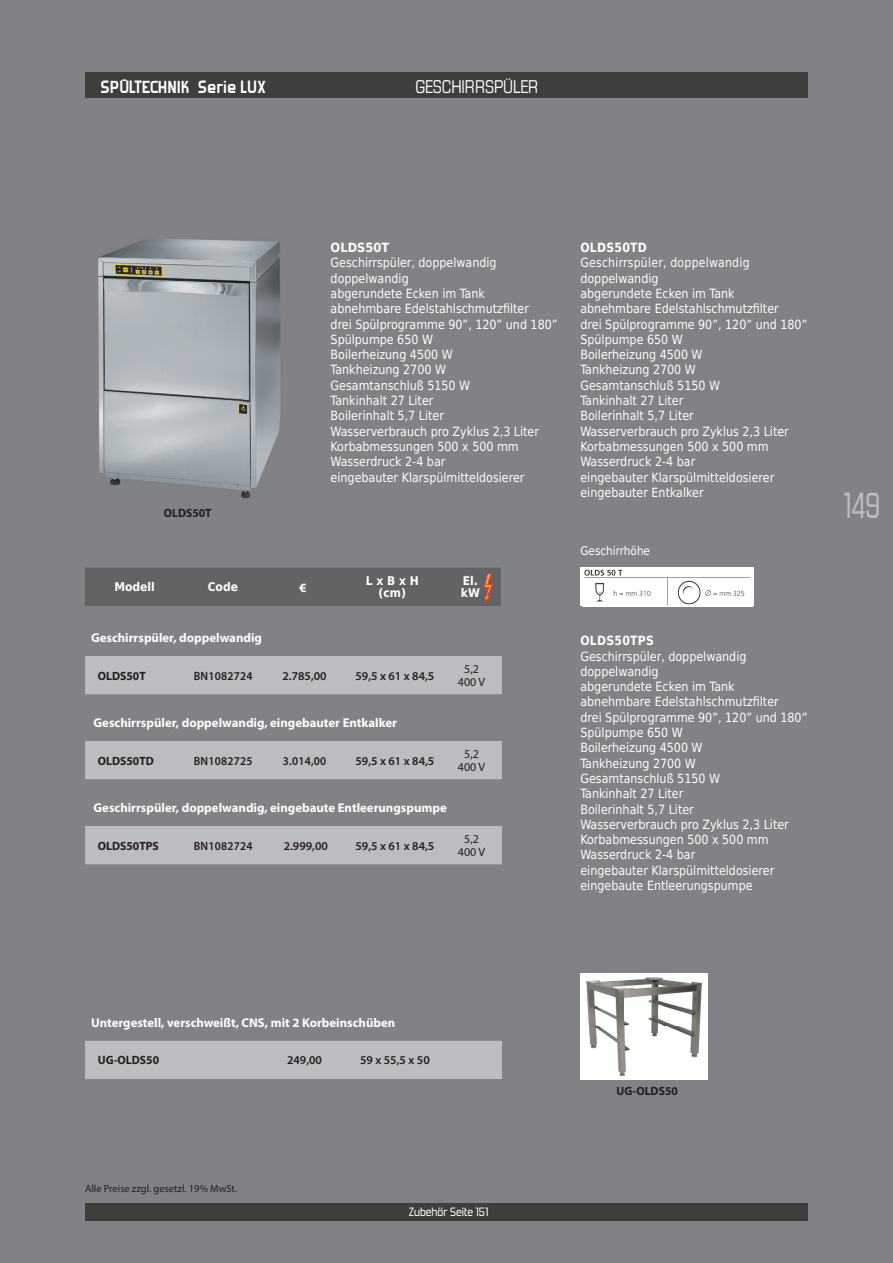
<style>
.page{position:relative;width:893px;height:1263px;background:#808285}
.page>*{position:absolute;margin:0;border:0;box-sizing:border-box;transform-origin:0 0}
.t1{font:36px "Forgotten Futurist Rg";color:#bcbdc0;scale:.8 1}
.t2{font:700 19.95px "Forgotten Futurist";color:#fff}
.t3{font:17.7px "MK Sans Tall X";color:#fff}
.t4{font:12.75px/15.3px "DejaVu LGC Sans Condensed";color:#fff}
.t5{font:12.75px/15.3px "DejaVu LGC Sans Condensed";color:#fff;scale:.95 1}
.t6{font:700 12.75px "Myriad Pro";color:#fff}
.t7{font:700 12.75px "DejaVu LGC Sans Condensed";letter-spacing:.02em;color:#fff;scale:.95 1}
.t8{font:700 12.75px "DejaVu LGC Sans Condensed";color:#fff}
.t9{font:600 12px "Myriad Pro";letter-spacing:.02em;color:#231f20}
.t10{font:700 12px "Myriad Pro";color:#231f20}
.t11{font:600 12px "Myriad Pro";letter-spacing:.02em;color:#231f20;scale:.95 1}
.t12{font:700 12px/12px "DejaVu LGC Sans Condensed";color:#fff;text-align:center}
.t13{font:12px/12.8px "Myriad Pro";color:#231f20;text-align:center}
.t14{font:12px "Forgotten Futurist Rg";color:#fff}
.t15{font:12px "DejaVu LGC Sans Condensed";color:#fff}
.t16{font:10.5px "Myriad Pro";color:#231f20}
</style>
<div class="page">
<div style="left:85px;top:1203px;width:723px;height:17px;background:#3e3e3f"></div>
<div style="left:85px;top:72px;width:723px;height:26px;background:#3e3e3f"></div>
<svg style="left:85px;top:656px;width:417px;height:208px;fill:#bcbdc0"></svg>
<div style="left:85px;top:568px;width:416px;height:38px;background:#636366"></div>
<img style="left:98px;top:239px;width:183px;height:259px">
<div style="left:580px;top:568px;width:173px;height:38px;background:#fff"></div>
<img style="left:584px;top:569px;width:167px;height:37px">
<div style="left:580px;top:973px;width:128px;height:106px;background:#fff"></div>
<img style="left:587px;top:977px;width:114px;height:99px">
<div style="left:85px;top:1041px;width:417px;height:38px;background:#bcbdc0"></div>
<h2 class="t2" style="left:100px;top:78px;width:167px">SPÜLTECHNIK Serie LUX</h2>
<h3 class="t3" style="left:415px;top:75px;width:124px">GESCHIRRSPÜLER</h3>
<p class="t10" style="left:164px;top:505px;width:49px">OLDS50T</p>
<p class="t8" style="left:331px;top:237px;width:60px">OLDS50T</p>
<p class="t4" style="left:331px;top:255px;width:228px">Geschirrspüler, doppelwandig doppelwandig<br>abgerundete Ecken im Tank abnehmbare Edelstahlschmutzfilter<br>drei Spülprogramme 90”, 120” und 180”<br>Spülpumpe 650 W<br>Boilerheizung 4500 W<br>Tankheizung 2700 W<br>Gesamtanschluß 5150 W<br>Tankinhalt 27 Liter<br>Boilerinhalt 5,7 Liter<br>Wasserverbrauch pro Zyklus 2,3 Liter<br>Korbabmessungen 500 x 500 mm<br>Wasserdruck 2-4 bar<br>eingebauter Klarspülmitteldosierer</p>
<p class="t12" style="left:114px;top:581px;width:42px">Modell</p>
<p class="t12" style="left:208px;top:581px;width:32px">Code</p>
<p class="t6" style="left:299px;top:579px;width:9px">€</p>
<p class="t12" style="left:366px;top:575px;width:55px">L x B x H (cm)</p>
<p class="t12" style="left:461px;top:575px;width:21px;text-align:left">El. kW</p>
<p class="t6" style="left:91px;top:629px;width:173px">Geschirrspüler, doppelwandig</p>
<p class="t10" style="left:98px;top:668px;width:49px">OLDS50T</p>
<p class="t11" style="left:194px;top:668px;width:63px">BN1082724</p>
<p class="t9" style="left:282px;top:668px;width:46px">2.785,00</p>
<p class="t9" style="left:355px;top:668px;width:80px">59,5 x 61 x 84,5</p>
<p class="t13" style="left:458px;top:663px;width:29px">5,2<br>400 V</p>
<p class="t6" style="left:94px;top:714px;width:305px">Geschirrspüler, doppelwandig, eingebauter Entkalker</p>
<p class="t10" style="left:98px;top:753px;width:58px">OLDS50TD</p>
<p class="t11" style="left:194px;top:753px;width:63px">BN1082725</p>
<p class="t11" style="left:283px;top:753px;width:47px">3.014,00</p>
<p class="t9" style="left:355px;top:753px;width:80px">59,5 x 61 x 84,5</p>
<p class="t13" style="left:458px;top:748px;width:29px">5,2<br>400 V</p>
<p class="t6" style="left:94px;top:799px;width:355px">Geschirrspüler, doppelwandig, eingebaute Entleerungspumpe</p>
<p class="t10" style="left:98px;top:838px;width:63px">OLDS50TPS</p>
<p class="t11" style="left:194px;top:838px;width:63px">BN1082724</p>
<p class="t9" style="left:284px;top:838px;width:46px">2.999,00</p>
<p class="t9" style="left:355px;top:838px;width:80px">59,5 x 61 x 84,5</p>
<p class="t13" style="left:458px;top:833px;width:29px">5,2<br>400 V</p>
<p class="t7" style="left:580px;top:237px;width:71px">OLDS50TD</p>
<p class="t5" style="left:580px;top:255px;width:240px">Geschirrspüler, doppelwandig doppelwandig<br>abgerundete Ecken im Tank abnehmbare Edelstahlschmutzfilter<br>drei Spülprogramme 90”, 120” und 180”<br>Spülpumpe 650 W<br>Boilerheizung 4500 W<br>Tankheizung 2700 W<br>Gesamtanschluß 5150 W<br>Tankinhalt 27 Liter<br>Boilerinhalt 5,7 Liter<br>Wasserverbrauch pro Zyklus 2,3 Liter<br>Korbabmessungen 500 x 500 mm<br>Wasserdruck 2-4 bar<br>eingebauter Klarspülmitteldosierer eingebauter Entkalker</p>
<p class="t15" style="left:580px;top:541px;width:71px">Geschirrhöhe</p>
<p class="t7" style="left:580px;top:630px;width:79px">OLDS50TPS</p>
<p class="t4" style="left:580px;top:648px;width:228px">Geschirrspüler, doppelwandig doppelwandig<br>abgerundete Ecken im Tank abnehmbare Edelstahlschmutzfilter<br>drei Spülprogramme 90”, 120” und 180”<br>Spülpumpe 650 W<br>Boilerheizung 4500 W<br>Tankheizung 2700 W<br>Gesamtanschluß 5150 W<br>Tankinhalt 27 Liter<br>Boilerinhalt 5,7 Liter<br>Wasserverbrauch pro Zyklus 2,3 Liter<br>Korbabmessungen 500 x 500 mm<br>Wasserdruck 2-4 bar<br>eingebauter Klarspülmitteldosierer eingebaute Entleerungspumpe</p>
<h1 class="t1" style="left:843px;top:483px;width:48px">149</h1>
<p class="t6" style="left:91px;top:1014px;width:306px">Untergestell, verschweißt, CNS, mit 2 Korbeinschüben</p>
<p class="t10" style="left:98px;top:1052px;width:63px">UG-OLDS50</p>
<p class="t9" style="left:287px;top:1053px;width:36px">249,00</p>
<p class="t9" style="left:360px;top:1053px;width:71px">59 x 55,5 x 50</p>
<p class="t16" style="left:85px;top:1182px;width:154px">Alle Preise zzgl. gesetzl. 19% MwSt.</p>
<p class="t14" style="left:409px;top:1205px;width:81px">Zubehör Seite 151</p>
<p class="t10" style="left:617px;top:1083px;width:63px">UG-OLDS50</p>
</div>
